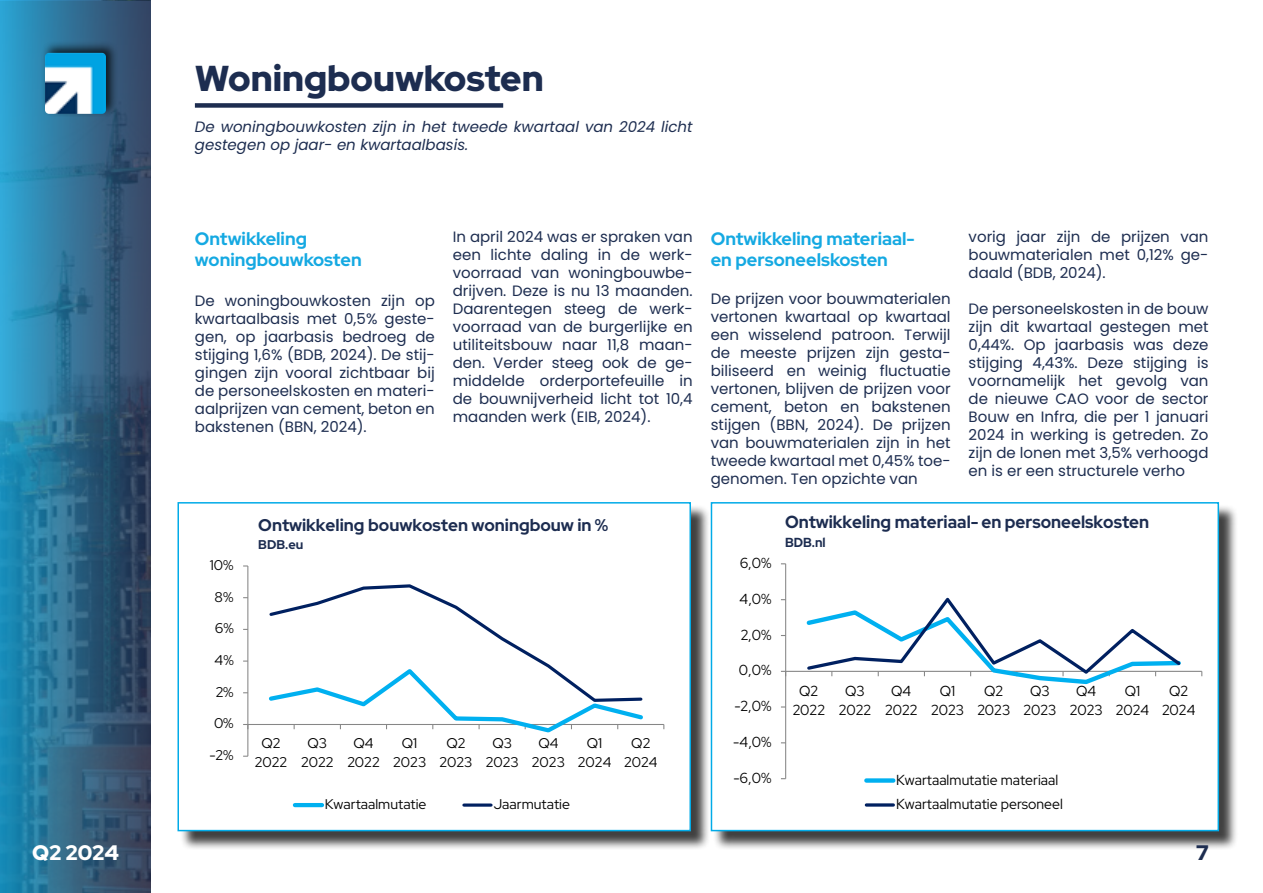
<style>
.page{position:relative;width:1263px;height:893px;background:#fff}
.page>*{position:absolute;margin:0;border:0;box-sizing:border-box;transform-origin:0 0}
.t1{font:900 36px "Red Hat Display";color:#1d2d50}
.t2{font:900 21px "Red Hat Display";color:#fff}
.t3{font:900 21px "Red Hat Display";color:#1d2d50}
.t4{font:700 18px/21.6px "Red Hat Display";color:#15a9e2}
.t5{font:700 17.55px "Red Hat Display";color:#1c2c50}
.t6{font:700 16.95px "Red Hat Display";color:#1c2c50}
.t7{font:15px/18px "Poppins";color:#1d2d50;text-align:justify}
.t8{font:italic 15px/18px "Poppins";color:#1d2d50}
.t9{font:14.55px/19.2px "Red Hat Display";color:#000;text-align:center}
.t10{font:14.1px/18.8px "Red Hat Display";color:#000;text-align:center}
.t11{font:700 13.05px "Red Hat Display";color:#1c2c50}
.t12{font:700 12.75px "Red Hat Display";color:#1c2c50}
</style>
<div class="page">
<div style="left:180px;top:505px;width:530px;height:345px;background:#000;opacity:.75"></div>
<div style="left:178px;top:503px;width:512px;height:328px;background:#fff"></div>
<hr style="left:247px;top:566px;width:1px;height:190px;background:#868686">
<hr style="left:248px;top:724px;width:416px;height:1px;background:#868686">
<svg style="left:293px;top:703px;width:350px;height:30px"></svg>
<svg style="left:269px;top:584px;width:374px;height:119px"></svg>
<hr style="left:295px;top:803px;width:27px;height:4px;background:#00b0f0">
<svg style="left:464px;top:803px;width:27px;height:4px"></svg>
<div style="left:177px;top:502px;width:514px;height:329px;border:2px solid #01abe8"></div>
<div style="left:713px;top:505px;width:525px;height:345px;background:#000;opacity:.75"></div>
<div style="left:711px;top:503px;width:507px;height:328px;background:#fff"></div>
<hr style="left:785px;top:564px;width:1px;height:215px;background:#868686">
<hr style="left:786px;top:671px;width:416px;height:1px;background:#868686">
<svg style="left:804px;top:597px;width:379px;height:88px"></svg>
<div style="left:866px;top:778px;width:27px;height:5px;background:#00b0f0"></div>
<svg style="left:866px;top:803px;width:27px;height:4px"></svg>
<div style="left:711px;top:502px;width:508px;height:329px;border:2px solid #01abe8"></div>
<svg style="left:0;top:0;width:151px;height:893px;background:#2e6b8e"></svg>
<div style="left:195px;top:103px;width:308px;height:5px;background:#1d2d50"></div>
<div style="left:41px;top:41px;width:77px;height:76px;background:#000;opacity:.75"></div>
<img style="left:45px;top:53px;width:61px;height:61px">
<h1 class="t1" style="left:195px;top:55px;width:350px">Woningbouwkosten</h1>
<p class="t8" style="left:195px;top:118px;width:499px">De woningbouwkosten zijn in het tweede kwartaal van 2024 licht gestegen op jaar- en kwartaalbasis.</p>
<p class="t4" style="left:195px;top:227px;width:168px">Ontwikkeling woningbouwkosten</p>
<p class="t7" style="left:195px;top:292px;width:241px">De woningbouwkosten zijn op kwartaalbasis met 0,5% geste&shy;gen, op jaarbasis bedroeg de stijging 1,6% (BDB, 2024). De stij&shy;gingen zijn vooral zichtbaar bij de personeelskosten en materi&shy;aalprijzen van cement, beton en bakstenen (BBN, 2024).</p>
<p class="t7" style="left:453px;top:228px;width:241px">In april 2024 was er spraken van een lichte daling in de werk&shy;voorraad van woningbouwbe&shy;drijven. Deze is nu 13 maanden.<br>Daarentegen steeg de werk&shy;voorraad van de burgerlijke en utiliteitsbouw naar 11,8 maan&shy;den. Verder steeg ook de ge&shy;middelde orderportefeuille in de bouwnijverheid licht tot 10,4 maanden werk (EIB, 2024).</p>
<p class="t4" style="left:711px;top:227px;width:206px">Ontwikkeling materiaal&shy;en personeelskosten</p>
<p class="t7" style="left:711px;top:290px;width:241px">De prijzen voor bouwmaterialen vertonen kwartaal op kwartaal een wisselend patroon. Terwijl de meeste prijzen zijn gesta&shy;biliseerd en weinig fluctuatie vertonen, blijven de prijzen voor cement, beton en bakstenen stijgen (BBN, 2024). De prijzen van bouwmaterialen zijn in het tweede kwartaal met 0,45% toe&shy;genomen. Ten opzichte van</p>
<p class="t7" style="left:969px;top:228px;width:241px">vorig jaar zijn de prijzen van bouwmaterialen met 0,12% ge&shy;daald (BDB, 2024).</p>
<p class="t7" style="left:969px;top:300px;width:241px">De personeelskosten in de bouw zijn dit kwartaal gestegen met 0,44%. Op jaarbasis was deze stijging 4,43%. Deze stijging is voornamelijk het gevolg van de nieuwe CAO voor de sector Bouw en Infra, die per 1 januari 2024 in werking is getreden. Zo zijn de lonen met 3,5% verhoogd en is er een structurele verho</p>
<p class="t10" style="left:210px;top:555px;width:25px">10%</p>
<p class="t10" style="left:215px;top:587px;width:21px">8%</p>
<p class="t10" style="left:215px;top:619px;width:21px">6%</p>
<p class="t10" style="left:215px;top:650px;width:21px">4%</p>
<p class="t10" style="left:216px;top:682px;width:20px">2%</p>
<p class="t10" style="left:214px;top:714px;width:21px">0%</p>
<p class="t10" style="left:209px;top:745px;width:26px">-2%</p>
<p class="t6" style="left:258px;top:514px;width:352px">Ontwikkeling bouwkosten woningbouw in %</p>
<p class="t12" style="left:258px;top:536px;width:47px">BDB.eu</p>
<p class="t10" style="left:255px;top:734px;width:34px">Q2<br>2022</p>
<p class="t10" style="left:301px;top:734px;width:34px">Q3<br>2022</p>
<p class="t10" style="left:347px;top:734px;width:34px">Q4<br>2022</p>
<p class="t10" style="left:393px;top:734px;width:34px">Q1<br>2023</p>
<p class="t10" style="left:439px;top:734px;width:34px">Q2<br>2023</p>
<p class="t10" style="left:486px;top:734px;width:34px">Q3<br>2023</p>
<p class="t10" style="left:532px;top:734px;width:34px">Q4<br>2023</p>
<p class="t10" style="left:578px;top:734px;width:35px">Q1<br>2024</p>
<p class="t10" style="left:624px;top:734px;width:35px">Q2<br>2024</p>
<p class="t10" style="left:325px;top:794px;width:103px">Kwartaalmutatie</p>
<p class="t10" style="left:494px;top:794px;width:78px">Jaarmutatie</p>
<p class="t9" style="left:740px;top:553px;width:33px">6,0%</p>
<p class="t9" style="left:739px;top:589px;width:34px">4,0%</p>
<p class="t9" style="left:741px;top:624px;width:32px">2,0%</p>
<p class="t9" style="left:739px;top:660px;width:34px">0,0%</p>
<p class="t9" style="left:734px;top:696px;width:39px">-2,0%</p>
<p class="t9" style="left:733px;top:732px;width:40px">-4,0%</p>
<p class="t9" style="left:733px;top:768px;width:40px">-6,0%</p>
<p class="t5" style="left:785px;top:510px;width:366px">Ontwikkeling materiaal- en personeelskosten</p>
<p class="t11" style="left:785px;top:533px;width:42px">BDB.nl</p>
<p class="t9" style="left:793px;top:681px;width:34px">Q2<br>2022</p>
<p class="t9" style="left:839px;top:681px;width:34px">Q3<br>2022</p>
<p class="t9" style="left:885px;top:681px;width:34px">Q4<br>2022</p>
<p class="t9" style="left:931px;top:681px;width:34px">Q1<br>2023</p>
<p class="t9" style="left:977px;top:681px;width:34px">Q2<br>2023</p>
<p class="t9" style="left:1023px;top:681px;width:34px">Q3<br>2023</p>
<p class="t9" style="left:1070px;top:681px;width:34px">Q4<br>2023</p>
<p class="t9" style="left:1116px;top:681px;width:35px">Q1<br>2024</p>
<p class="t9" style="left:1162px;top:681px;width:35px">Q2<br>2024</p>
<p class="t9" style="left:896px;top:767px;width:168px;line-height:24.5px;text-align:left">Kwartaalmutatie materiaal<br>Kwartaalmutatie personeel</p>
<h2 class="t2" style="left:32px;top:839px;width:88px">Q2 2024</h2>
<h2 class="t3" style="left:1196px;top:839px;width:14px">7</h2>
</div>
